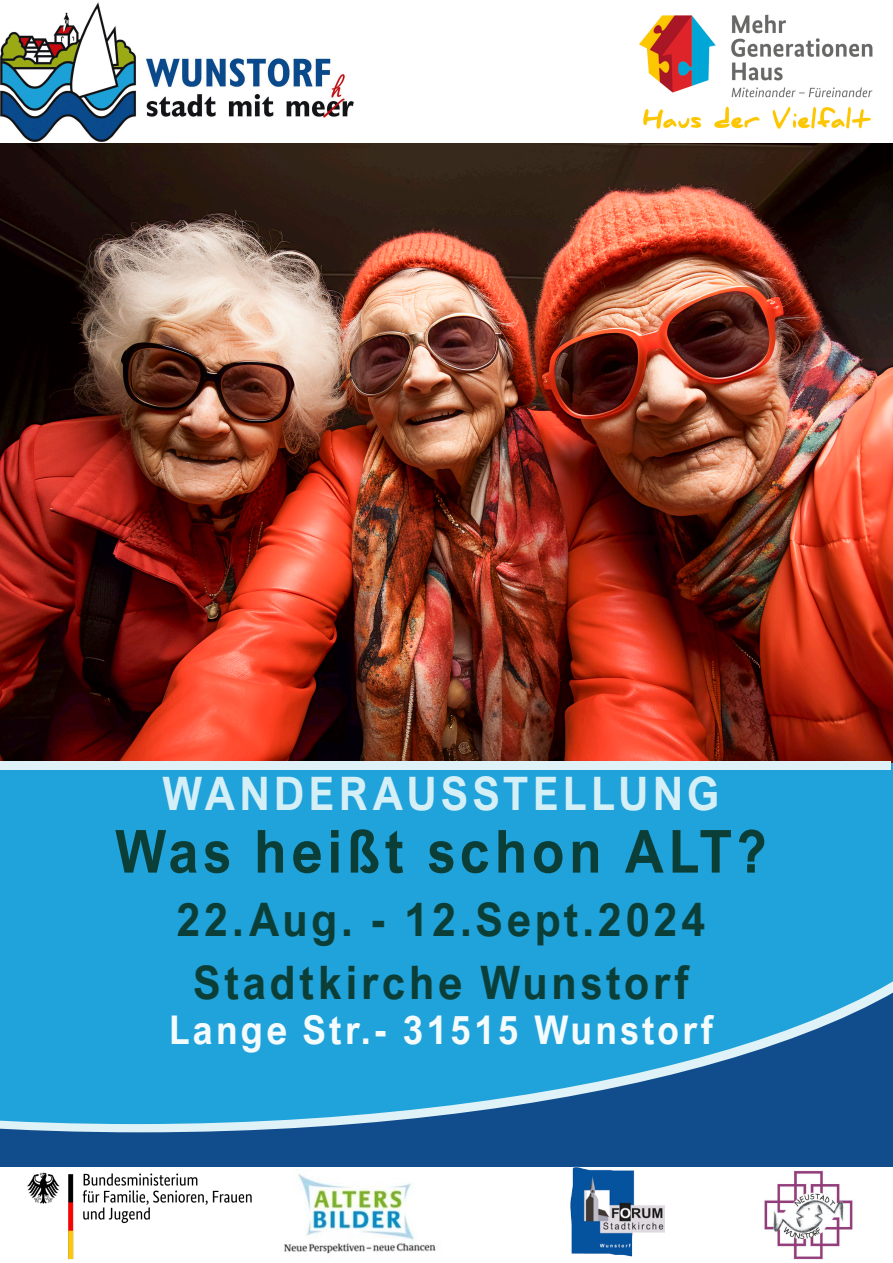
<style>
.page{position:relative;width:893px;height:1263px;background:#fff}
.page>*{position:absolute;margin:0;border:0;box-sizing:border-box;transform-origin:0 0}
.t1{font:700 59.4px "Arial Nova";letter-spacing:.09em;color:#0c3e38;scale:.92 1}
.t2{font:700 46.2px/63px "Arial Nova";letter-spacing:.09em;color:#0c3e38;text-align:center;scale:.92 1}
.t3{font:700 46.2px "Arial Nova";letter-spacing:.1em;color:#d5eff7;scale:.92 1}
.t4{font:700 39.6px "Arial Nova";letter-spacing:.09em;color:#f4fbfc;scale:.92 1}
</style>
<div class="page">
<div style="left:0;top:980px;width:893px;height:186px;background:#114c8d"></div>
<svg style="left:0;top:762px;width:893px;height:362px;background:#229cd4"></svg>
<img style="left:0;top:144px;width:893px;height:618px">
<img style="left:284px;top:1173px;width:152px;height:81px">
<img style="left:0;top:1166px;width:284px;height:94px">
<img style="left:639px;top:14px;width:234px;height:115px">
<img style="left:0;top:3px;width:353px;height:138px">
<div style="left:0;top:761px;width:891px;height:9px;background:#def2f7"></div>
<img style="left:570px;top:1167px;width:94px;height:90px">
<img style="left:764px;top:1171px;width:89px;height:88px">
<p class="t3" style="left:162px;top:776px;width:607px">WANDERAUSSTELLUNG</p>
<p class="t1" style="left:115px;top:829px;width:710px">Was heißt schon ALT?</p>
<p class="t2" style="left:176px;top:892px;width:577px">22.Aug. - 12.Sept.2024<br>Stadtkirche Wunstorf</p>
<p class="t4" style="left:169px;top:1015px;width:592px">Lange Str.- 31515 Wunstorf</p>
</div>
